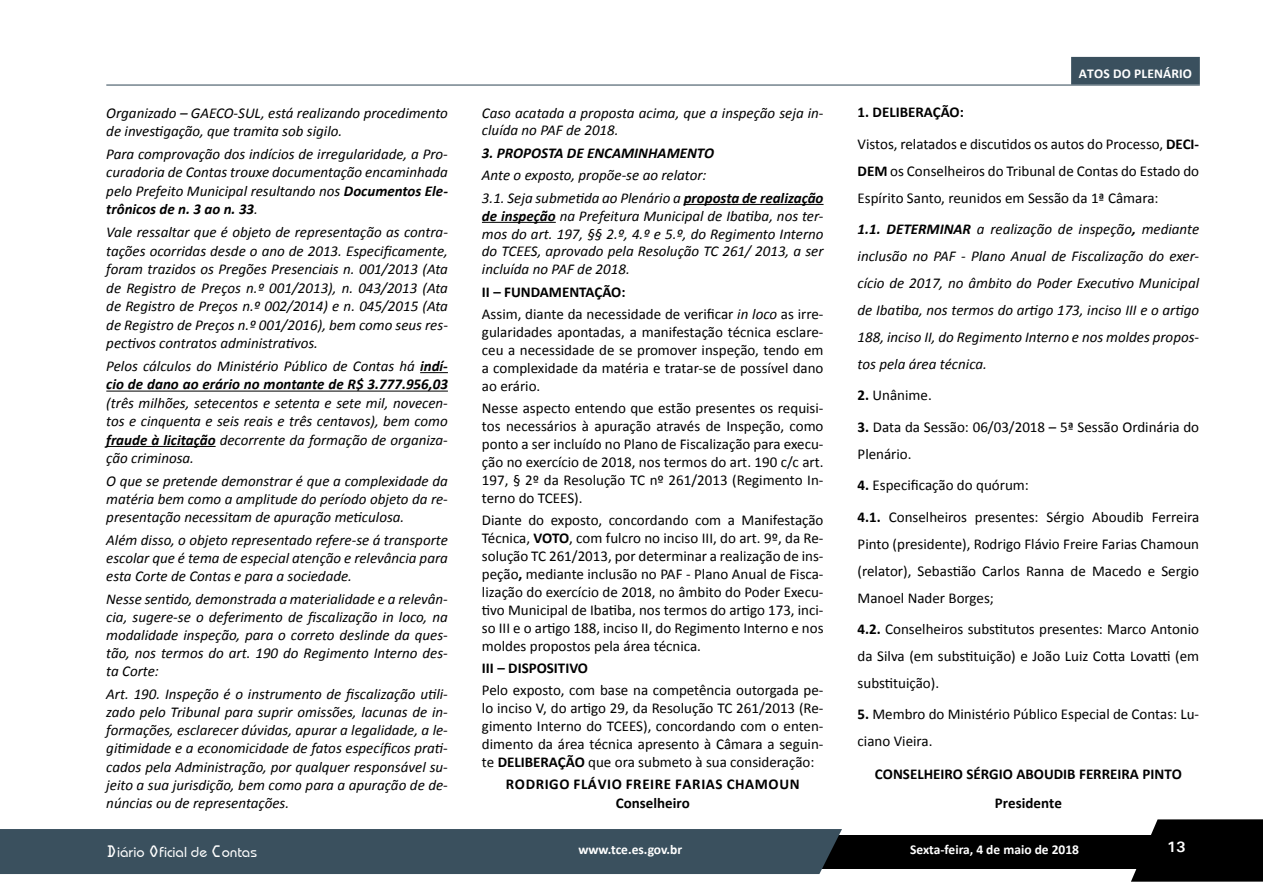
<style>
.page{position:relative;width:1263px;height:893px;background:#fff}
.page>*{position:absolute;margin:0;border:0;box-sizing:border-box;transform-origin:0 0}
.t1{font:italic 15px/18.1px "Calibri";color:#000;text-align:justify}
.t2{font:15px/17.9px "Calibri";color:#000}
.t3{font:italic 700 15px/18.5px "Calibri";color:#000}
.t4{font:700 15px/28.5px "Calibri";color:#000;text-align:center}
.t5{font:700 15px/18.1px "Calibri";letter-spacing:.04em;color:#000;text-align:center}
.t6{font:500 15px "Bauhaus Itc TEE";color:#fff}
.t7{font:700 15px "Univers";color:#fff}
.t8{font:700 13.5px "Calibri";color:#fff}
.s1{font-weight:700}
.s2{font-weight:400}
.s3{font-style:italic}
.s4{font-family:"OCRA Std";font-weight:400}
</style>
<div class="page">
<svg style="left:1131px;top:819px;width:132px;height:63px;background:#1f1f1f"></svg>
<div style="left:804px;top:835px;width:459px;height:33px;background:#000"></div>
<div style="left:0;top:829px;width:842px;height:45px;background:#3a505e"></div>
<div style="left:1071px;top:57px;width:129px;height:28px;background:#3a505e"></div>
<hr style="left:106px;top:85px;width:1094px;height:1px;background:#3a505e">
<hr style="left:684px;top:204px;width:139px;height:1px;background:#000">
<hr style="left:482px;top:222px;width:74px;height:1px;background:#000">
<svg style="left:420px;top:372px;width:28px;height:1px"></svg>
<hr style="left:106px;top:391px;width:342px;height:1px;background:#000">
<hr style="left:106px;top:446px;width:110px;height:1px;background:#000">
<p class="t1" style="left:106px;top:103px;width:343px">Organizado – GAECO-SUL, está realizando procedimento de investigação, que tramita sob sigilo.</p>
<p class="t1" style="left:106px;top:144px;width:343px">Para comprovação dos indícios de irregularidade, a Pro&shy;curadoria de Contas trouxe documentação encaminhada pelo Prefeito Municipal resultando nos <span class="s1">Documentos Ele&shy;trônicos de n. 3 ao n. 33</span>.</p>
<p class="t1" style="left:106px;top:222px;width:343px">Vale ressaltar que é objeto de representação as contra&shy;tações ocorridas desde o ano de 2013. Especificamente, foram trazidos os Pregões Presenciais n. 001/2013 (Ata de Registro de Preços n.º 001/2013), n. 043/2013 (Ata de Registro de Preços n.º 002/2014) e n. 045/2015 (Ata de Registro de Preços n.º 001/2016), bem como seus res&shy;pectivos contratos administrativos.</p>
<p class="t3" style="left:106px;top:357px;width:343px"><span class="s2">Pelos cálculos do Ministério Público de Contas há</span> indí&shy;cio de dano ao erário no montante de R$ 3.777.956,03</p>
<p class="t1" style="left:106px;top:393px;width:343px">(três milhões, setecentos e setenta e sete mil, novecen&shy;tos e cinquenta e seis reais e três centavos), bem como <span class="s1">fraude à licitação</span> decorrente da formação de organiza&shy;ção criminosa.</p>
<p class="t1" style="left:106px;top:471px;width:343px">O que se pretende demonstrar é que a complexidade da matéria bem como a amplitude do período objeto da re&shy;presentação necessitam de apuração meticulosa.</p>
<p class="t1" style="left:106px;top:530px;width:343px">Além disso, o objeto representado refere-se á transporte escolar que é tema de especial atenção e relevância para esta Corte de Contas e para a sociedade.</p>
<p class="t1" style="left:106px;top:589px;width:343px">Nesse sentido, demonstrada a materialidade e a relevân&shy;cia, sugere-se o deferimento de fiscalização in loco, na modalidade inspeção, para o correto deslinde da ques&shy;tão, nos termos do art. 190 do Regimento Interno des&shy;ta Corte:</p>
<p class="t1" style="left:106px;top:684px;width:343px">Art. 190. Inspeção é o instrumento de fiscalização utili&shy;zado pelo Tribunal para suprir omissões, lacunas de in&shy;formações, esclarecer dúvidas, apurar a legalidade, a le&shy;gitimidade e a economicidade de fatos específicos prati&shy;cados pela Administração, por qualquer responsável su&shy;jeito a sua jurisdição, bem como para a apuração de de&shy;núncias ou de representações.</p>
<p class="t1" style="left:482px;top:103px;width:343px">Caso acatada a proposta acima, que a inspeção seja in&shy;cluída no PAF de 2018.</p>
<p class="t3" style="left:482px;top:144px;width:234px">3. PROPOSTA DE ENCAMINHAMENTO</p>
<p class="t1" style="left:482px;top:164px;width:343px;line-height:22.4px">Ante o exposto, propõe-se ao relator:<br>3.1. Seja submetida ao Plenário a <span class="s1">proposta de realização</span></p>
<p class="t1" style="left:482px;top:206px;width:343px"><span class="s1">de inspeção</span> na Prefeitura Municipal de Ibatiba, nos ter&shy;mos do art. 197, §§ 2.º, 4.º e 5.º, do Regimento Interno do TCEES, aprovado pela Resolução TC 261/ 2013, a ser incluída no PAF de 2018.</p>
<p class="t2" style="left:482px;top:281px;width:343px;line-height:22.4px"><span class="s1">II – FUNDAMENTAÇÃO:<br></span>Assim, diante da necessidade de verificar <span class="s3">in loco</span> as irre-</p>
<p class="t2" style="left:482px;top:323px;width:343px;text-align:justify">gularidades apontadas, a manifestação técnica esclare&shy;ceu a necessidade de se promover inspeção, tendo em a complexidade da matéria e tratar-se de possível dano ao erário.</p>
<p class="t2" style="left:482px;top:399px;width:343px;text-align:justify">Nesse aspecto entendo que estão presentes os requisi&shy;tos necessários à apuração através de Inspeção, como ponto a ser incluído no Plano de Fiscalização para execu&shy;ção no exercício de 2018, nos termos do art. 190 c/c art.<br>197, § 2º da Resolução TC nº 261/2013 (Regimento In&shy;terno do TCEES).</p>
<p class="t2" style="left:482px;top:511px;width:343px;text-align:justify">Diante do exposto, concordando com a Manifestação Técnica, <span class="s1">VOTO</span>, com fulcro no inciso III, do art. 9º, da Re&shy;solução TC 261/2013, por determinar a realização de ins&shy;peção<span class="s1">,</span> mediante inclusão no PAF - Plano Anual de Fisca&shy;lização do exercício de 2018, no âmbito do Poder Execu&shy;tivo Municipal de Ibatiba, nos termos do artigo 173, inci&shy;so III e o artigo 188, inciso II, do Regimento Interno e nos moldes propostos pela área técnica.</p>
<p class="t4" style="left:482px;top:654px;width:108px">III – DISPOSITIVO</p>
<p class="t2" style="left:482px;top:681px;width:343px;text-align:justify">Pelo exposto, com base na competência outorgada pe&shy;lo inciso V, do artigo 29, da Resolução TC 261/2013 (Re&shy;gimento Interno do TCEES), concordando com o enten&shy;dimento da área técnica apresento à Câmara a seguin&shy;te <span class="s1">DELIBERAÇÃO</span> que ora submeto à sua consideração:</p>
<p class="t5" style="left:506px;top:775px;width:295px">RODRIGO FLÁVIO FREIRE FARIAS CHAMOUN<br>Conselheiro</p>
<p class="t8" style="left:1079px;top:65px;width:115px">ATOS DO PLENÁRIO</p>
<p class="t2" style="left:857px;top:97px;width:343px;line-height:31.5px"><span class="s1">1. DELIBERAÇÃO:<br></span>Vistos, relatados e discutidos os autos do Processo, <span class="s1">DECI-</span></p>
<p class="t2" style="left:857px;top:157px;width:343px;line-height:27px"><span class="s1">DEM</span> os Conselheiros do Tribunal de Contas do Estado do<br>Espírito Santo, reunidos em Sessão da 1ª Câmara:</p>
<p class="t1" style="left:857px;top:215px;width:343px;line-height:27px"><span class="s1">1.1. DETERMINAR</span> a realização de inspeção<span class="s1">,</span> mediante inclusão no PAF - Plano Anual de Fiscalização do exer&shy;cício de 2017, no âmbito do Poder Executivo Municipal de Ibatiba, nos termos do artigo 173, inciso III e o artigo 188, inciso II, do Regimento Interno e nos moldes propos&shy;tos pela área técnica.</p>
<p class="t2" style="left:857px;top:386px;width:76px"><span class="s1">2.</span> Unânime.</p>
<p class="t2" style="left:857px;top:413px;width:343px;line-height:27px"><span class="s1">3.</span> Data da Sessão: 06/03/2018 – 5ª Sessão Ordinária do<br>Plenário.</p>
<p class="t2" style="left:857px;top:470px;width:343px;line-height:31.5px"><span class="s1">4.</span> Especificação do quórum:<br><span class="s1">4.1.</span> Conselheiros presentes: Sérgio Aboudib Ferreira</p>
<p class="t2" style="left:857px;top:530px;width:343px;line-height:27px;text-align:justify">Pinto (presidente), Rodrigo Flávio Freire Farias Chamoun (relator), Sebastião Carlos Ranna de Macedo e Sergio Manoel Nader Borges;</p>
<p class="t2" style="left:857px;top:616px;width:343px;line-height:27px;text-align:justify"><span class="s1">4.2.</span> Conselheiros substitutos presentes: Marco Antonio da Silva (em substituição) e João Luiz Cotta Lovatti (em substituição).</p>
<p class="t2" style="left:857px;top:701px;width:343px;line-height:27px"><span class="s1">5.</span> Membro do Ministério Público Especial de Contas: Lu&shy;ciano Vieira.</p>
<p class="t4" style="left:875px;top:760px;width:308px">CONSELHEIRO SÉRGIO ABOUDIB FERREIRA PINTO<br>Presidente</p>
<p class="t6" style="left:106px;top:843px;width:152px"><span class="s4">D</span>iário <span class="s4">O</span>ficial de <span class="s4">C</span>ontas</p>
<p class="t8" style="left:910px;top:840px;width:171px">Sexta-feira, 4 de maio de 2018</p>
<p class="t7" style="left:1167px;top:837px;width:20px">13</p>
<p class="t8" style="left:578px;top:840px;width:105px">www.tce.es.gov.br</p>
</div>
